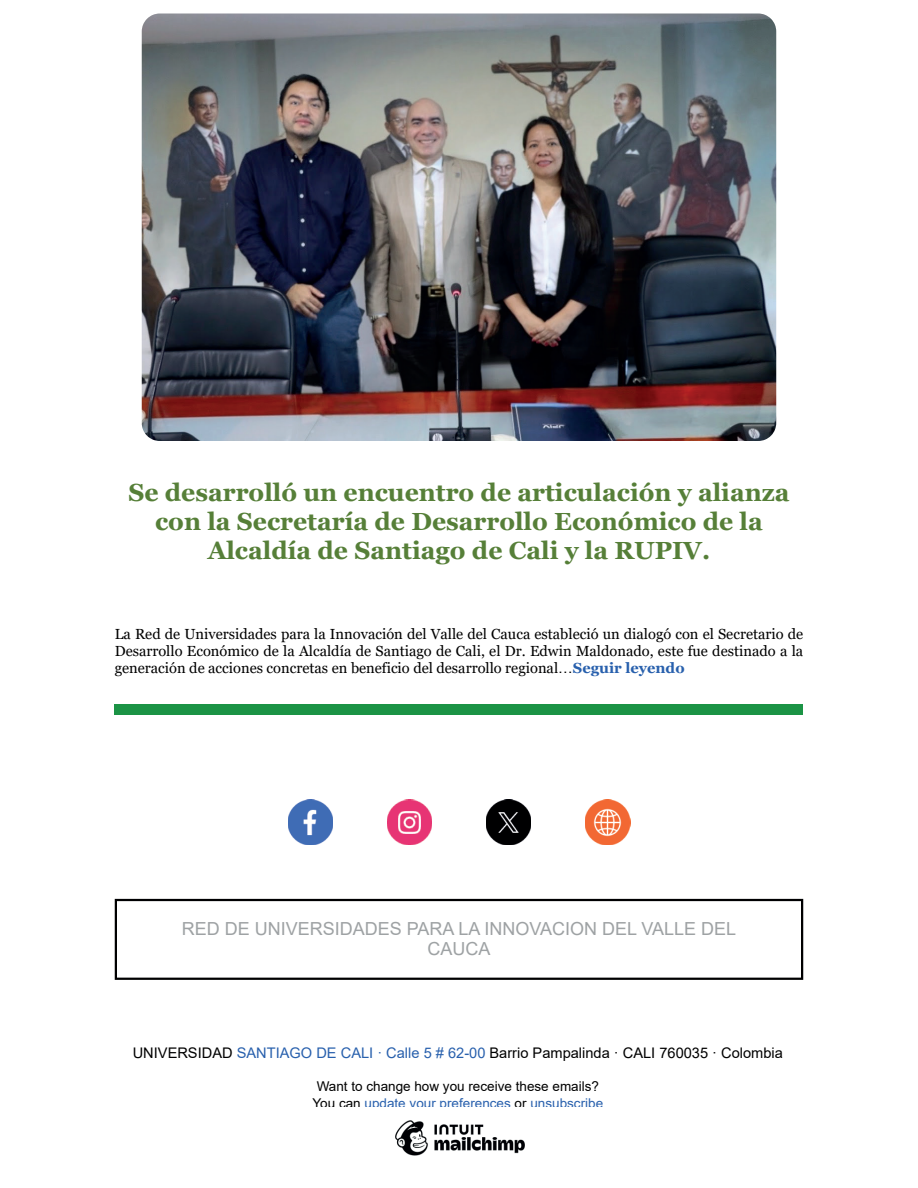
<style>
.page{position:relative;width:918px;height:1188px;background:#fff}
.page>*{position:absolute;margin:0;border:0;box-sizing:border-box;transform-origin:0 0}
.t1{font:700 24.75px/29.2px "Georgia";color:#567f38;text-align:center}
.t2{font:18px/20.2px "Arial";color:#9ea2a4;text-align:center}
.t3{font:14.7px/17px "Georgia";color:#000001;text-align:justify}
.t4{font:14.7px "Arial";color:#000001}
.t5{font:13.5px/16.8px "Arial";color:#000001;text-align:center}
.s1{font-family:"Arial"}
.s2{font-weight:700;color:#2860ad}
.s3{color:#2860ad}
</style>
<div class="page">
<div style="left:115px;top:704px;width:688px;height:10px;background:#1b9345"></div>
<div style="left:115px;top:899px;width:688px;height:81px;border:2px solid #000001"></div>
<img style="left:142px;top:14px;width:634px;height:427px">
<img style="left:288px;top:800px;width:45px;height:45px">
<img style="left:387px;top:800px;width:45px;height:45px">
<img style="left:486px;top:800px;width:45px;height:45px">
<img style="left:585px;top:800px;width:45px;height:45px">
<img style="left:395px;top:1120px;width:130px;height:36px">
<h1 class="t1" style="left:128px;top:478px;width:663px">Se desarrolló un encuentro de articulación y alianza con la Secretaría de Desarrollo Económico de la<br>Alcaldía de Santiago de Cali y la RUPIV.</h1>
<p class="t3" style="left:115px;top:626px;width:690px">La Red de Universidades para la Innovación del Valle del Cauca estableció un dialogó con el Secretario de Desarrollo Económico de la Alcaldía de Santiago de Cali, el Dr. Edwin Maldonado, este fue destinado a la generación de acciones concretas en beneficio del desarrollo regional<span class="s1">…</span><span class="s2">Seguir leyendo</span></p>
<p class="t2" style="left:182px;top:918px;width:556px">RED DE UNIVERSIDADES PARA LA INNOVACION DEL VALLE DEL<br>CAUCA</p>
<p class="t4" style="left:133px;top:1042px;width:652px">UNIVERSIDAD <span class="s3">SANTIAGO DE CALI · Calle 5 # 62-00</span> Barrio Pampalinda · CALI 760035 · Colombia</p>
<p class="t5" style="left:313px;top:1078px;width:292px">Want to change how you receive these emails?<br>You can <span class="s3">update your preferences</span> or <span class="s3">unsubscribe</span></p>
</div>
